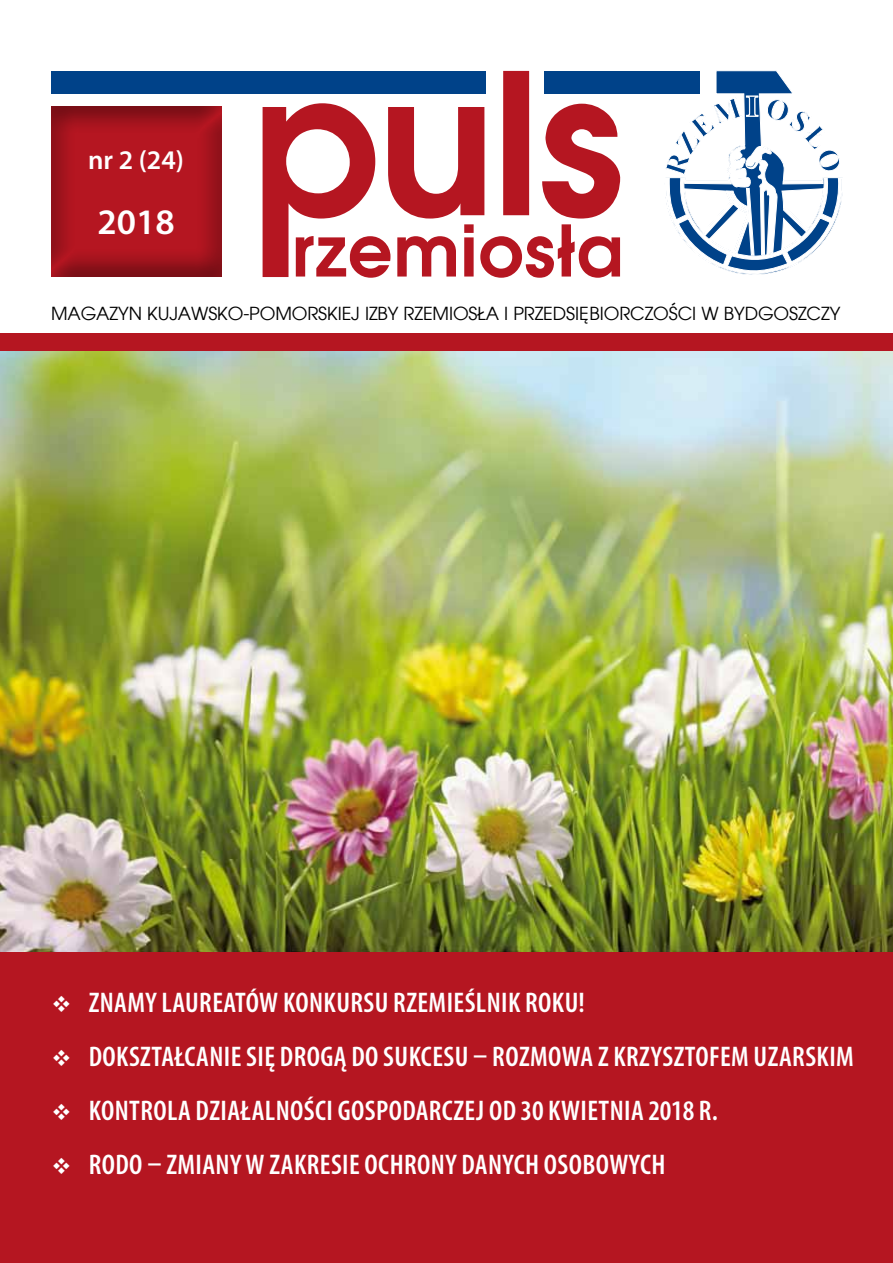
<style>
.page{position:relative;width:893px;height:1263px;background:#fff}
.page>*{position:absolute;margin:0;border:0;box-sizing:border-box;transform-origin:0 0}
.t1{font:600 36px "Myriad Pro";color:#fff}
.t2{font:600 condensed 28.5px/54px "Myriad Pro";letter-spacing:.015em;color:#fff}
.t3{font:600 27px "Myriad Pro";color:#fff}
.t4{font:18px "Avalon";letter-spacing:-.005em;color:#000}
</style>
<div class="page">
<img style="left:0;top:351px;width:893px;height:601px">
<div style="left:0;top:952px;width:893px;height:311px;background:#b51621"></div>
<div style="left:50px;top:105px;width:172px;height:173px;background:#000;opacity:.5"></div>
<div style="left:544px;top:71px;width:155px;height:23px;background:#004289"></div>
<div style="left:51px;top:71px;width:434px;height:23px;background:#004289"></div>
<svg style="left:665px;top:70px;width:178px;height:205px"></svg>
<svg style="left:263px;top:71px;width:357px;height:207px"></svg>
<div style="left:0;top:334px;width:893px;height:17px;background:#b51621"></div>
<p class="t3" style="left:88px;top:143px;width:97px">nr 2 (24)</p>
<p class="t1" style="left:97px;top:199px;width:79px">2018</p>
<p class="t4" style="left:51px;top:303px;width:791px">MAGAZYN KUJAWSKO-POMORSKIEJ IZBY RZEMIOSŁA I PRZEDSIĘBIORCZOŚCI W BYDGOSZCZY</p>
<p class="t2" style="left:89px;top:975px;width:767px">ZNAMY LAUREATÓW KONKURSU RZEMIEŚLNIK ROKU!<br>DOKSZTAŁCANIE SIĘ DROGĄ DO SUKCESU – ROZMOWA Z KRZYSZTOFEM UZARSKIM KONTROLA DZIAŁALNOŚCI GOSPODARCZEJ OD 30 KWIETNIA 2018 R.<br>RODO – ZMIANY W ZAKRESIE OCHRONY DANYCH OSOBOWYCH</p>
</div>
